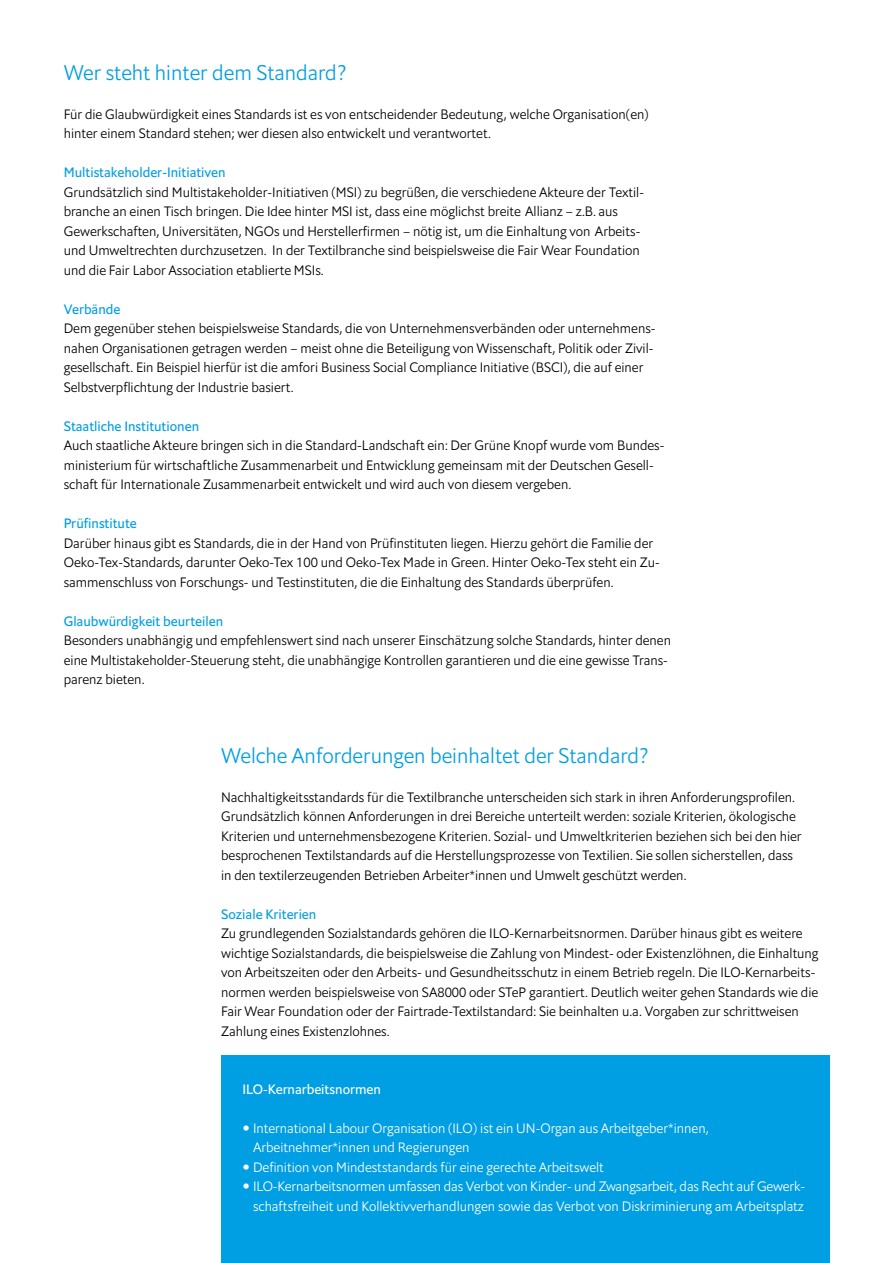
<style>
.page{position:relative;width:893px;height:1263px;background:#fff}
.page>*{position:absolute;margin:0;border:0;box-sizing:border-box;transform-origin:0 0}
.t1{font:300 21px "Halifax";color:#009ee3}
.t2{font:300 13.5px/19.5px "Halifax";color:#000}
.t3{font:300 13.5px/19.5px "Halifax";color:#fff}
.t4{font:13.5px "Halifax";color:#009ee3}
.t5{font:13.5px "Halifax";color:#fff}
</style>
<div class="page">
<div style="left:221px;top:1055px;width:608px;height:208px;background:#009ee3"></div>
<h1 class="t1" style="left:64px;top:59px;width:284px">Wer steht hinter dem Standard?</h1>
<p class="t2" style="left:64px;top:104px;width:586px">Für die Glaubwürdigkeit eines Standards ist es von entscheidender Bedeutung, welche Organisation(en) hinter einem Standard stehen; wer diesen also entwickelt und verantwortet.</p>
<p class="t4" style="left:64px;top:164px;width:163px">Multistakeholder-Initiativen</p>
<p class="t2" style="left:64px;top:182px;width:582px">Grundsätzlich sind Multistakeholder-Initiativen (MSI) zu begrüßen, die verschiedene Akteure der Textil&shy;branche an einen Tisch bringen. Die Idee hinter MSI ist, dass eine möglichst breite Allianz – z.B. aus Gewerkschaften, Universitäten, NGOs und Herstellerfirmen – nötig ist, um die Einhaltung von Arbeits&shy;und Umweltrechten durchzusetzen. In der Textilbranche sind beispielsweise die Fair Wear Foundation und die Fair Labor Association etablierte MSIs.</p>
<p class="t4" style="left:64px;top:300px;width:58px">Verbände</p>
<p class="t2" style="left:64px;top:318px;width:593px">Dem gegenüber stehen beispielsweise Standards, die von Unternehmensverbänden oder unternehmens&shy;nahen Organisationen getragen werden – meist ohne die Beteiligung von Wissenschaft, Politik oder Zivil&shy;gesellschaft. Ein Beispiel hierfür ist die amfori Business Social Compliance Initiative (BSCI), die auf einer Selbstverpflichtung der Industrie basiert.</p>
<p class="t4" style="left:64px;top:417px;width:137px">Staatliche Institutionen</p>
<p class="t2" style="left:64px;top:435px;width:602px">Auch staatliche Akteure bringen sich in die Standard-Landschaft ein: Der Grüne Knopf wurde vom Bundes&shy;ministerium für wirtschaftliche Zusammenarbeit und Entwicklung gemeinsam mit der Deutschen Gesell&shy;schaft für Internationale Zusammenarbeit entwickelt und wird auch von diesem vergeben.</p>
<p class="t4" style="left:64px;top:514px;width:75px">Prüfinstitute</p>
<p class="t2" style="left:64px;top:533px;width:597px">Darüber hinaus gibt es Standards, die in der Hand von Prüfinstituten liegen. Hierzu gehört die Familie der<br>Oeko-Tex-Standards, darunter Oeko-Tex 100 und Oeko-Tex Made in Green. Hinter Oeko-Tex steht ein Zu&shy;sammenschluss von Forschungs- und Testinstituten, die die Einhaltung des Standards überprüfen.</p>
<p class="t4" style="left:64px;top:612px;width:161px">Glaubwürdigkeit beurteilen</p>
<p class="t2" style="left:64px;top:630px;width:609px">Besonders unabhängig und empfehlenswert sind nach unserer Einschätzung solche Standards, hinter denen eine Multistakeholder-Steuerung steht, die unabhängige Kontrollen garantieren und die eine gewisse Trans&shy;parenz bieten.</p>
<h1 class="t1" style="left:221px;top:742px;width:429px">Welche Anforderungen beinhaltet der Standard?</h1>
<p class="t2" style="left:221px;top:787px;width:582px">Nachhaltigkeitsstandards für die Textilbranche unterscheiden sich stark in ihren Anforderungsprofilen.<br>Grundsätzlich können Anforderungen in drei Bereiche unterteilt werden: soziale Kriterien, ökologische Kriterien und unternehmensbezogene Kriterien. Sozial- und Umweltkriterien beziehen sich bei den hier besprochenen Textilstandards auf die Herstellungsprozesse von Textilien. Sie sollen sicherstellen, dass in den textilerzeugenden Betrieben Arbeiter*innen und Umwelt geschützt werden.</p>
<p class="t4" style="left:221px;top:905px;width:97px">Soziale Kriterien</p>
<p class="t2" style="left:221px;top:924px;width:599px">Zu grundlegenden Sozialstandards gehören die ILO-Kernarbeitsnormen. Darüber hinaus gibt es weitere wichtige Sozialstandards, die beispielsweise die Zahlung von Mindest- oder Existenzlöhnen, die Einhaltung von Arbeitszeiten oder den Arbeits- und Gesundheitsschutz in einem Betrieb regeln. Die ILO-Kernarbeits&shy;normen werden beispielsweise von SA8000 oder STeP garantiert. Deutlich weiter gehen Standards wie die Fair Wear Foundation oder der Fairtrade-Textilstandard: Sie beinhalten u.a. Vorgaben zur schrittweisen Zahlung eines Existenzlohnes.</p>
<p class="t5" style="left:242px;top:1080px;width:140px">ILO-Kernarbeitsnormen</p>
<p class="t3" style="left:253px;top:1118px;width:554px">International Labour Organisation (ILO) ist ein UN-Organ aus Arbeitgeber*innen, Arbeitnehmer*innen und Regierungen<br>Definition von Mindeststandards für eine gerechte Arbeitswelt<br>ILO-Kernarbeitsnormen umfassen das Verbot von Kinder- und Zwangsarbeit, das Recht auf Gewerk&shy;schaftsfreiheit und Kollektivverhandlungen sowie das Verbot von Diskriminierung am Arbeitsplatz</p>
</div>
